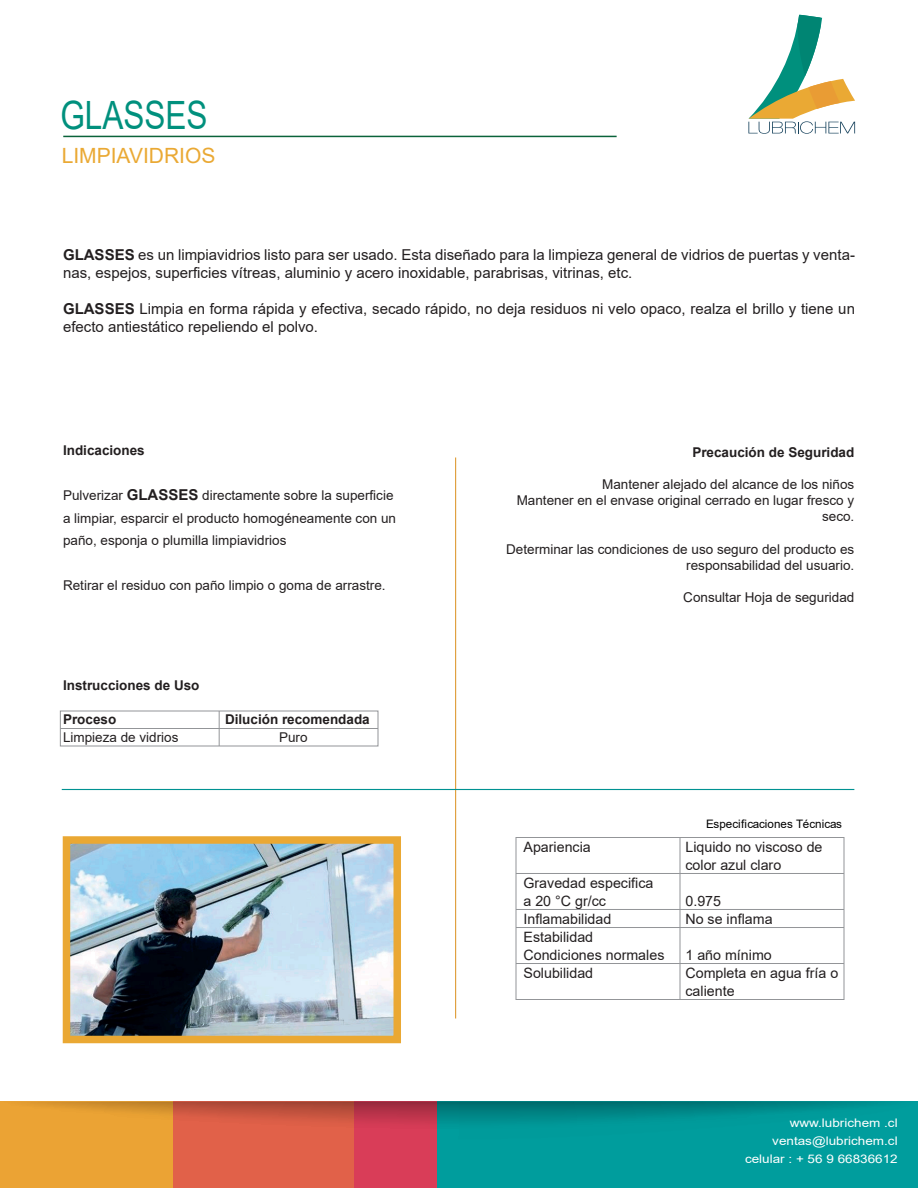
<style>
.page{position:relative;width:918px;height:1188px;background:#fff}
.page>*{position:absolute;margin:0;border:0;box-sizing:border-box;transform-origin:0 0}
.t1{font:39px "Arial";color:#00907d;scale:.81 1}
.t2{font:21px "Arial";color:#eaa934}
.t3{font:15px/18px "Arial";color:#231f20}
.t4{font:14.25px/18px "Arial";color:#231f20}
.t5{font:13.5px/16.2px "Arial";color:#231f20;text-align:right}
.t6{font:700 13.5px "Arial";color:#231f20}
.t7{font:11.85px/18px "Arial";color:#fff;text-align:right;scale:1.14 1}
.t8{font:11.7px "Arial";letter-spacing:-.005em;color:#000001}
.s1{font-weight:700}
.s2{font-weight:700;font-size:15px}
</style>
<div class="page">
<div style="left:0;top:1101px;width:174px;height:87px;background:#eba334"></div>
<div style="left:174px;top:1101px;width:180px;height:87px;background:#e16149"></div>
<div style="left:354px;top:1101px;width:167px;height:87px;background:#d93d58"></div>
<div style="left:437px;top:1101px;width:481px;height:87px;background:#009d9d"></div>
<svg style="left:27px;top:1101px;width:858px;height:38px"></svg>
<svg style="left:748px;top:15px;width:107px;height:119px"></svg>
<hr style="left:63px;top:136px;width:554px;height:1px;background:#0a633a">
<hr style="left:455px;top:458px;width:1px;height:560px;background:#df9d37">
<hr style="left:62px;top:789px;width:792px;height:1px;background:#009292">
<div style="left:516px;top:837px;width:328px;height:163px;border:1px solid #939598"></div>
<hr style="left:516px;top:963px;width:328px;height:1px;background:#939598">
<hr style="left:516px;top:927px;width:328px;height:1px;background:#939598">
<hr style="left:516px;top:909px;width:328px;height:1px;background:#939598">
<hr style="left:516px;top:873px;width:328px;height:1px;background:#939598">
<hr style="left:680px;top:838px;width:1px;height:162px;background:#939598">
<img style="left:72px;top:845px;width:320px;height:189px">
<div style="left:63px;top:836px;width:338px;height:207px;border:8px solid #eaa833"></div>
<div style="left:60px;top:711px;width:318px;height:35px;border:1px solid #939598"></div>
<hr style="left:60px;top:728px;width:318px;height:1px;background:#939598">
<hr style="left:219px;top:711px;width:1px;height:35px;background:#939598">
<h1 class="t1" style="left:60px;top:88px;width:183px">GLASSES</h1>
<h2 class="t2" style="left:62px;top:141px;width:155px">LIMPIAVIDRIOS</h2>
<p class="t3" style="left:63px;top:245px;width:794px"><span class="s1">GLASSES</span> es un limpiavidrios listo para ser usado. Esta diseñado para la limpieza general de vidrios de puertas y venta&shy;nas, espejos, superficies vítreas, aluminio y acero inoxidable, parabrisas, vitrinas, etc.</p>
<p class="t3" style="left:63px;top:299px;width:794px"><span class="s1">GLASSES</span> Limpia en forma rápida y efectiva, secado rápido, no deja residuos ni velo opaco, realza el brillo y tiene un efecto antiestático repeliendo el polvo.</p>
<p class="t6" style="left:63px;top:441px;width:83px">Indicaciones</p>
<p class="t5" style="left:63px;top:484px;width:335px;line-height:22.5px;text-align:left">Pulverizar <span class="s2">GLASSES</span> directamente sobre la superficie a limpiar, esparcir el producto homogéneamente con un paño, esponja o plumilla limpiavidrios</p>
<p class="t5" style="left:63px;top:577px;width:324px">Retirar el residuo con paño limpio o goma de arrastre.</p>
<p class="t6" style="left:63px;top:676px;width:138px">Instrucciones de Uso</p>
<p class="t6" style="left:63px;top:710px;width:55px">Proceso</p>
<p class="t6" style="left:225px;top:710px;width:146px">Dilución recomendada</p>
<p class="t5" style="left:63px;top:729px;width:117px">Limpieza de vidrios</p>
<p class="t5" style="left:279px;top:729px;width:30px">Puro</p>
<p class="t6" style="left:692px;top:442px;width:164px">Precaución de Seguridad</p>
<p class="t5" style="left:517px;top:476px;width:339px">Mantener alejado del alcance de los niños<br>Mantener en el envase original cerrado en lugar fresco y seco.</p>
<p class="t5" style="left:506px;top:541px;width:350px">Determinar las condiciones de uso seguro del producto es responsabilidad del usuario.</p>
<p class="t5" style="left:683px;top:590px;width:173px">Consultar Hoja de seguridad</p>
<p class="t8" style="left:706px;top:816px;width:138px">Especificaciones Técnicas</p>
<p class="t4" style="left:524px;top:838px;width:69px">Apariencia</p>
<p class="t4" style="left:685px;top:838px;width:139px">Liquido no viscoso de color azul claro</p>
<p class="t4" style="left:524px;top:874px;width:131px">Gravedad especifica a 20 °C gr/cc</p>
<p class="t4" style="left:686px;top:892px;width:37px">0.975</p>
<p class="t4" style="left:524px;top:910px;width:89px">Inflamabilidad</p>
<p class="t4" style="left:685px;top:910px;width:89px">No se inflama</p>
<p class="t4" style="left:524px;top:928px;width:142px">Estabilidad<br>Condiciones normales</p>
<p class="t4" style="left:685px;top:946px;width:88px">1 año mínimo</p>
<p class="t4" style="left:524px;top:964px;width:71px">Solubilidad</p>
<p class="t4" style="left:685px;top:964px;width:154px">Completa en agua fría o caliente</p>
<p class="t7" style="left:745px;top:1114px;width:135px">www.lubrichem .cl ventas@lubrichem.cl celular : + 56 9 66836612</p>
</div>
